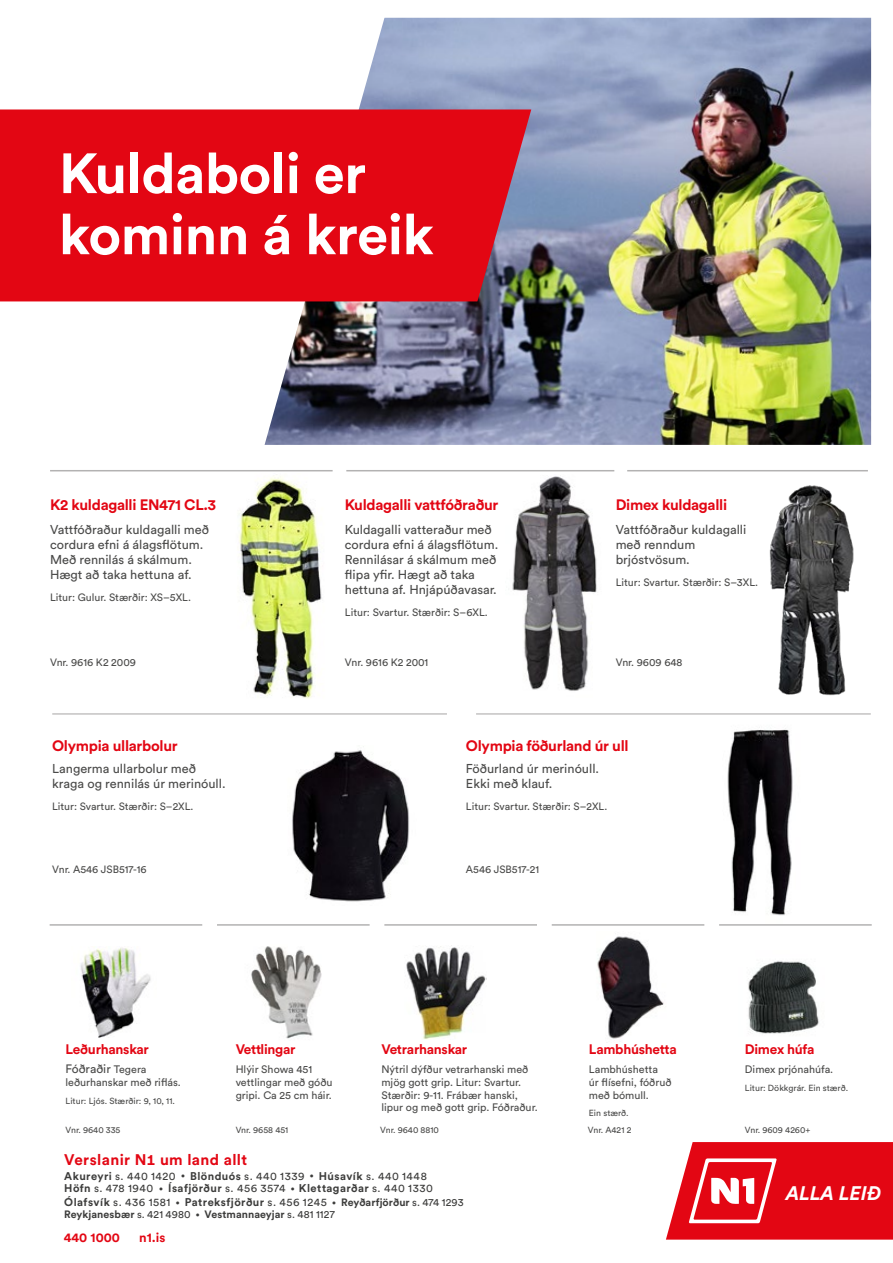
<style>
.page{position:relative;width:893px;height:1263px;background:#fff}
.page>*{position:absolute;margin:0;border:0;box-sizing:border-box;transform-origin:0 0}
.t1{font:700 56.1px/61.1px "Circular Std";letter-spacing:-.01em;color:#fff}
.t2{font:italic 700 19.5px "Circular Std";color:#fff}
.t3{font:700 15.3px "Circular Std";letter-spacing:.025em;color:#e30613}
.t4{font:700 15px "Circular Std";letter-spacing:-.02em;color:#e30613}
.t5{font:700 13.65px "Circular Std";letter-spacing:-.02em;color:#e30613}
.t6{font:700 12.9px "Circular Std";color:#e30613}
.t7{font:12.75px/15px "Circular Std";color:#4a4a49}
.t8{font:12.15px "Circular Std";color:#4a4a49}
.t9{font:11.1px/12.5px "Circular Std";letter-spacing:.05em;color:#3c3c3b}
.t10{font:700 11.1px "Circular Std";letter-spacing:.04em;color:#3c3c3b}
.t11{font:10.8px/12.8px "Circular Std";color:#4a4a49}
.t12{font:10.65px "Circular Std";color:#4a4a49}
.t13{font:700 10.65px "Circular Std";letter-spacing:.005em;color:#3c3c3b}
.t14{font:10.5px "Circular Std";color:#4a4a49}
.t15{font:8.85px/16.8px "Circular Std";color:#4a4a49}
.s1{font-size:10.8px}
.s2{font-weight:700}
.s3{font-size:7.05px}
.s4{font-weight:400}
.s5{font-weight:400;font-size:7.05px}
.s6{font-size:10.65px}
.s7{font-weight:400;font-size:10.65px}
</style>
<div class="page">
<img style="left:727px;top:729px;width:66px;height:187px">
<img style="left:386px;top:18px;width:485px;height:427px">
<svg style="left:45px;top:17px;width:341px;height:428px"></svg>
<div style="left:0;top:109px;width:531px;height:192px;background:#e30613"></div>
<img style="left:292px;top:746px;width:117px;height:156px">
<hr style="left:52px;top:713px;width:395px;height:1px;background:#b3b2b2">
<hr style="left:476px;top:713px;width:395px;height:1px;background:#b3b2b2">
<svg style="left:666px;top:1142px;width:227px;height:97px;background:#e62833"></svg>
<hr style="left:50px;top:470px;width:283px;height:1px;background:#b3b2b2">
<hr style="left:346px;top:470px;width:268px;height:1px;background:#b3b2b2">
<hr style="left:627px;top:470px;width:241px;height:1px;background:#b3b2b2">
<img style="left:512px;top:476px;width:85px;height:215px">
<img style="left:239px;top:476px;width:83px;height:223px">
<img style="left:761px;top:471px;width:102px;height:244px">
<hr style="left:50px;top:924px;width:152px;height:2px;background:#b3b2b2">
<hr style="left:217px;top:924px;width:153px;height:2px;background:#b3b2b2">
<hr style="left:384px;top:924px;width:153px;height:2px;background:#b3b2b2">
<hr style="left:552px;top:924px;width:152px;height:2px;background:#b3b2b2">
<hr style="left:719px;top:924px;width:153px;height:2px;background:#b3b2b2">
<img style="left:80px;top:947px;width:71px;height:91px">
<img style="left:251px;top:946px;width:71px;height:93px">
<img style="left:597px;top:936px;width:67px;height:103px">
<img style="left:748px;top:961px;width:71px;height:73px">
<img style="left:406px;top:946px;width:80px;height:93px">
<h1 class="t1" style="left:59px;top:142px;width:376px">Kuldaboli er kominn á kreik</h1>
<p class="t4" style="left:50px;top:495px;width:168px">K2 kuldagalli EN471 CL.3</p>
<p class="t7" style="left:50px;top:521px;width:160px">Vattfóðraður kuldagalli með cordura efni á álagsflötum.<br>Með rennilás á skálmum.<br>Hægt að taka hettuna af.</p>
<p class="t12" style="left:50px;top:590px;width:142px">Litur: Gulur. Stærðir: XS–5XL.</p>
<p class="t4" style="left:345px;top:495px;width:155px">Kuldagalli vattfóðraður</p>
<p class="t7" style="left:345px;top:521px;width:155px">Kuldagalli vatteraður með cordura efni á álagsflötum.<br>Rennilásar á skálmum með flipa yfir. Hægt að taka hettuna af. Hnjápúðavasar.</p>
<p class="t12" style="left:345px;top:605px;width:144px">Litur: Svartur. Stærðir: S–6XL.</p>
<p class="t12" style="left:50px;top:656px;width:87px">Vnr. 9616 K2 2009</p>
<p class="t12" style="left:345px;top:656px;width:85px">Vnr. 9616 K2 2001</p>
<p class="t4" style="left:616px;top:495px;width:113px">Dimex kuldagalli</p>
<p class="t7" style="left:616px;top:521px;width:132px">Vattfóðraður kuldagalli með renndum brjóstvösum.</p>
<p class="t12" style="left:616px;top:575px;width:144px">Litur: Svartur. Stærðir: S–3XL.</p>
<p class="t12" style="left:616px;top:656px;width:68px">Vnr. 9609 648</p>
<p class="t4" style="left:52px;top:736px;width:127px">Olympia ullarbolur</p>
<p class="t7" style="left:52px;top:761px;width:175px">Langerma ullarbolur með kraga og rennilás úr merinóull.</p>
<p class="t14" style="left:52px;top:799px;width:143px">Litur: Svartur. Stærðir: S–2XL.</p>
<p class="t4" style="left:466px;top:736px;width:164px">Olympia föðurland úr ull</p>
<p class="t7" style="left:466px;top:761px;width:135px">Föðurland úr merinóull.<br>Ekki með klauf.</p>
<p class="t14" style="left:466px;top:799px;width:143px">Litur: Svartur. Stærðir: S–2XL.</p>
<p class="t14" style="left:52px;top:863px;width:96px">Vnr. A546 JSB517-16</p>
<p class="t14" style="left:466px;top:863px;width:75px">A546 JSB517-21</p>
<p class="t5" style="left:66px;top:1040px;width:85px">Leðurhanskar</p>
<p class="t8" style="left:66px;top:1061px;width:82px">Fóðraðir <span class="s1">Tegera</span></p>
<p class="t11" style="left:66px;top:1075px;width:117px">leðurhanskar með riflás.</p>
<p class="t15" style="left:66px;top:1092px;width:111px">Litur: Ljós. Stærðir: 9, 10, 11.</p>
<p class="t15" style="left:66px;top:1121px;width:56px">Vnr. 9640 335</p>
<p class="t5" style="left:236px;top:1040px;width:61px">Vettlingar</p>
<p class="t11" style="left:236px;top:1063px;width:98px">Hlýir Showa 451 vettlingar með góðu gripi. Ca 25 cm háir.</p>
<p class="t15" style="left:236px;top:1121px;width:54px">Vnr. 9658 451</p>
<p class="t5" style="left:381px;top:1040px;width:87px">Vetrarhanskar</p>
<p class="t11" style="left:381px;top:1063px;width:158px">Nýtril dýfður vetrarhanski með mjög gott grip. Litur: Svartur.<br>Stærðir: 9-11. Frábær hanski, lipur og með gott grip. Fóðraður.</p>
<p class="t15" style="left:380px;top:1121px;width:60px">Vnr. 9640 8810</p>
<p class="t3" style="left:64px;top:1150px;width:185px">Verslanir N1 um land allt</p>
<p class="t9" style="left:64px;top:1169px;width:370px"><span class="s2">Akureyri</span> s. 440 1420 <span class="s3">•</span> <span class="s2">Blönduós</span> s. 440 1339 <span class="s3">•</span> <span class="s2">Húsavík</span> s. 440 1448<br><span class="s2">Höfn</span> s. 478 1940 <span class="s3">•</span> <span class="s2">Ísafjörður</span> s. 456 3574 <span class="s3">•</span> <span class="s2">Klettagarðar</span> s. 440 1330</p>
<p class="t10" style="left:64px;top:1195px;width:401px">Ólafsvík <span class="s4">s. 436 1581</span> <span class="s5">•</span> Patreksfjörður <span class="s4">s. 456 1245</span> <span class="s5">•</span> <span class="s6">Reyðarfjörður</span> <span class="s7">s. 474 1293</span></p>
<p class="t13" style="left:64px;top:1207px;width:272px">Reykjanesbær <span class="s4">s. 421 4980</span> <span class="s5">•</span> Vestmannaeyjar <span class="s4">s. 481 1127</span></p>
<p class="t6" style="left:64px;top:1229px;width:58px">440 1000</p>
<p class="t6" style="left:139px;top:1229px;width:28px">n1.is</p>
<p class="t5" style="left:589px;top:1040px;width:90px">Lambhúshetta</p>
<p class="t11" style="left:589px;top:1063px;width:84px">Lambhúshetta<br>úr flísefni, fóðruð með bómull.</p>
<p class="t15" style="left:588px;top:1104px;width:45px">Ein stærð.<br>Vnr. A421 2</p>
<p class="t5" style="left:745px;top:1040px;width:71px">Dimex húfa</p>
<p class="t11" style="left:745px;top:1063px;width:90px">Dimex prjónahúfa.</p>
<p class="t15" style="left:745px;top:1079px;width:105px">Litur: Dökkgrár. Ein stærð.</p>
<p class="t15" style="left:745px;top:1121px;width:67px">Vnr. 9609 4260+</p>
<h2 class="t2" style="left:786px;top:1180px;width:97px">ALLA LEIÐ</h2>
</div>
